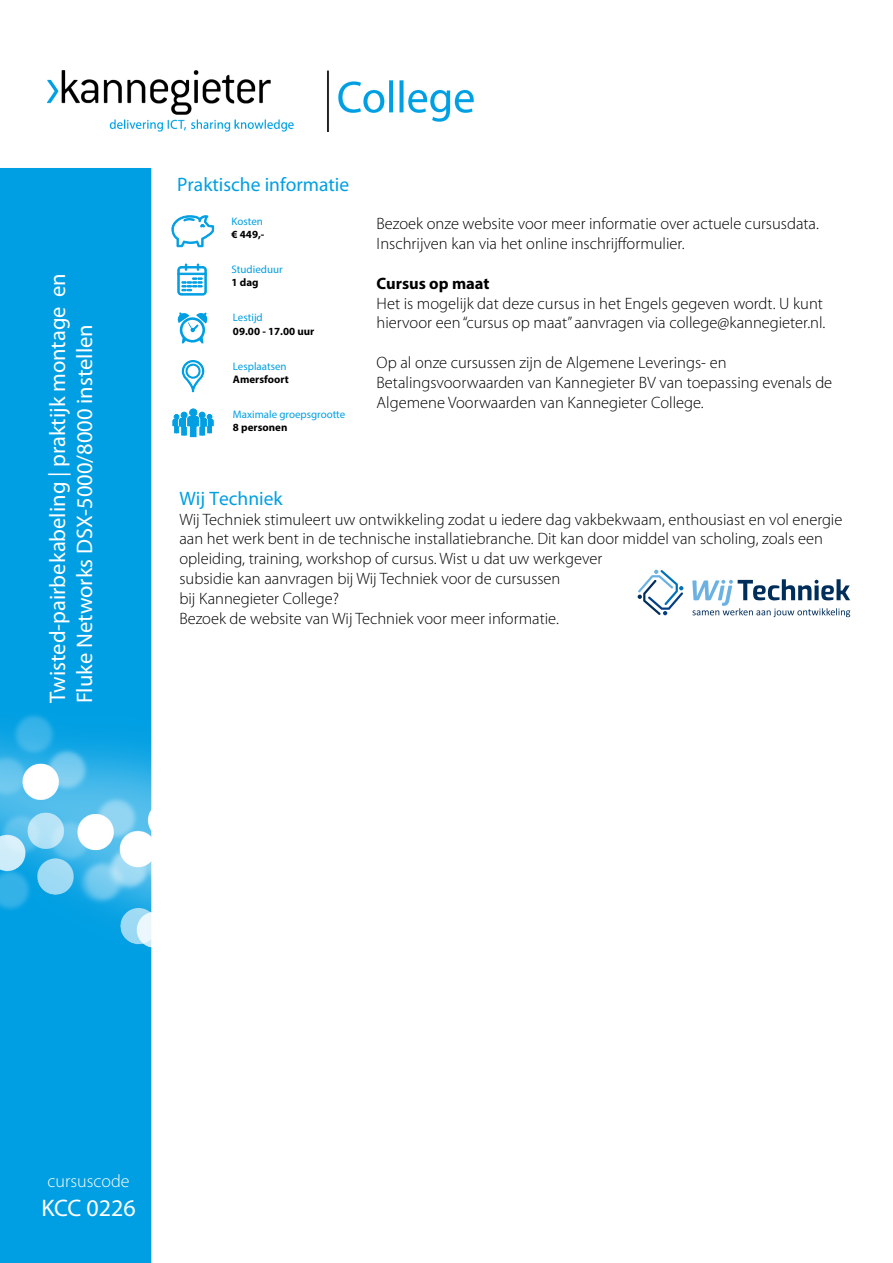
<style>
.page{position:relative;width:893px;height:1263px;background:#fff}
.page>*{position:absolute;margin:0;border:0;box-sizing:border-box;transform-origin:0 0}
.t1{font:24px "Myriad Pro";color:#fff}
.t2{font:22.5px/27px "Myriad Pro";color:#fff}
.t3{font:19.5px "Myriad Pro";color:#009fe3}
.t4{font:300 18px "Myriad Pro";color:#fff}
.t5{font:300 16.5px/19.8px "Myriad Pro";color:#000}
.t6{font:700 16.5px "Myriad Pro";color:#000}
.t7{font:10.95px "Myriad Pro";color:#009fe3}
.t8{font:700 10.95px "Myriad Pro";color:#000}
</style>
<div class="page">
<div style="left:0;top:168px;width:151px;height:1095px;background:#009fe3"></div>
<img style="left:0;top:712px;width:152px;height:244px">
<img style="left:48px;top:71px;width:425px;height:60px">
<svg style="left:638px;top:570px;width:45px;height:45px"></svg>
<svg style="left:692px;top:579px;width:158px;height:38px"></svg>
<svg style="left:172px;top:215px;width:42px;height:32px"></svg>
<svg style="left:177px;top:264px;width:30px;height:31px"></svg>
<svg style="left:177px;top:312px;width:31px;height:31px"></svg>
<svg style="left:181px;top:360px;width:24px;height:33px"></svg>
<svg style="left:172px;top:408px;width:42px;height:29px"></svg>
<h2 class="t2" style="left:44px;top:703px;width:431px;rotate:-90deg">Twisted-pairbekabeling | praktijk montage en<br>Fluke Networks DSX-5000/8000 instellen</h2>
<p class="t3" style="left:177px;top:173px;width:174px">Praktische informatie</p>
<p class="t7" style="left:232px;top:214px;width:33px">Kosten</p>
<p class="t8" style="left:232px;top:227px;width:34px">€ 449,-</p>
<p class="t7" style="left:232px;top:263px;width:53px">Studieduur</p>
<p class="t8" style="left:232px;top:275px;width:29px">1 dag</p>
<p class="t7" style="left:233px;top:311px;width:31px">Lestijd</p>
<p class="t8" style="left:233px;top:324px;width:83px">09.00 - 17.00 uur</p>
<p class="t7" style="left:233px;top:359px;width:55px">Lesplaatsen</p>
<p class="t8" style="left:233px;top:372px;width:57px">Amersfoort</p>
<p class="t7" style="left:233px;top:408px;width:114px">Maximale groepsgrootte</p>
<p class="t8" style="left:233px;top:420px;width:56px">8 personen</p>
<p class="t5" style="left:377px;top:214px;width:444px">Bezoek onze website voor meer informatie over actuele cursusdata.<br>Inschrijven kan via het online inschrijfformulier.</p>
<p class="t6" style="left:377px;top:272px;width:114px">Cursus op maat</p>
<p class="t5" style="left:377px;top:293px;width:450px">Het is mogelijk dat deze cursus in het Engels gegeven wordt. U kunt hiervoor een “cursus op maat” aanvragen via college@kannegieter.nl.</p>
<p class="t5" style="left:377px;top:353px;width:457px">Op al onze cursussen zijn de Algemene Leverings- en<br>Betalingsvoorwaarden van Kannegieter BV van toepassing evenals de<br>Algemene Voorwaarden van Kannegieter College.</p>
<p class="t3" style="left:179px;top:486px;width:105px">Wij Techniek</p>
<p class="t5" style="left:179px;top:509px;width:664px">Wij Techniek stimuleert uw ontwikkeling zodat u iedere dag vakbekwaam, enthousiast en vol energie aan het werk bent in de technische installatiebranche. Dit kan door middel van scholing, zoals een opleiding, training, workshop of cursus. Wist u dat uw werkgever<br>subsidie kan aanvragen bij Wij Techniek voor de cursussen<br>bij Kannegieter College?<br>Bezoek de website van Wij Techniek voor meer informatie.</p>
<p class="t4" style="left:48px;top:1171px;width:84px">cursuscode</p>
<h1 class="t1" style="left:41px;top:1193px;width:96px">KCC 0226</h1>
</div>
